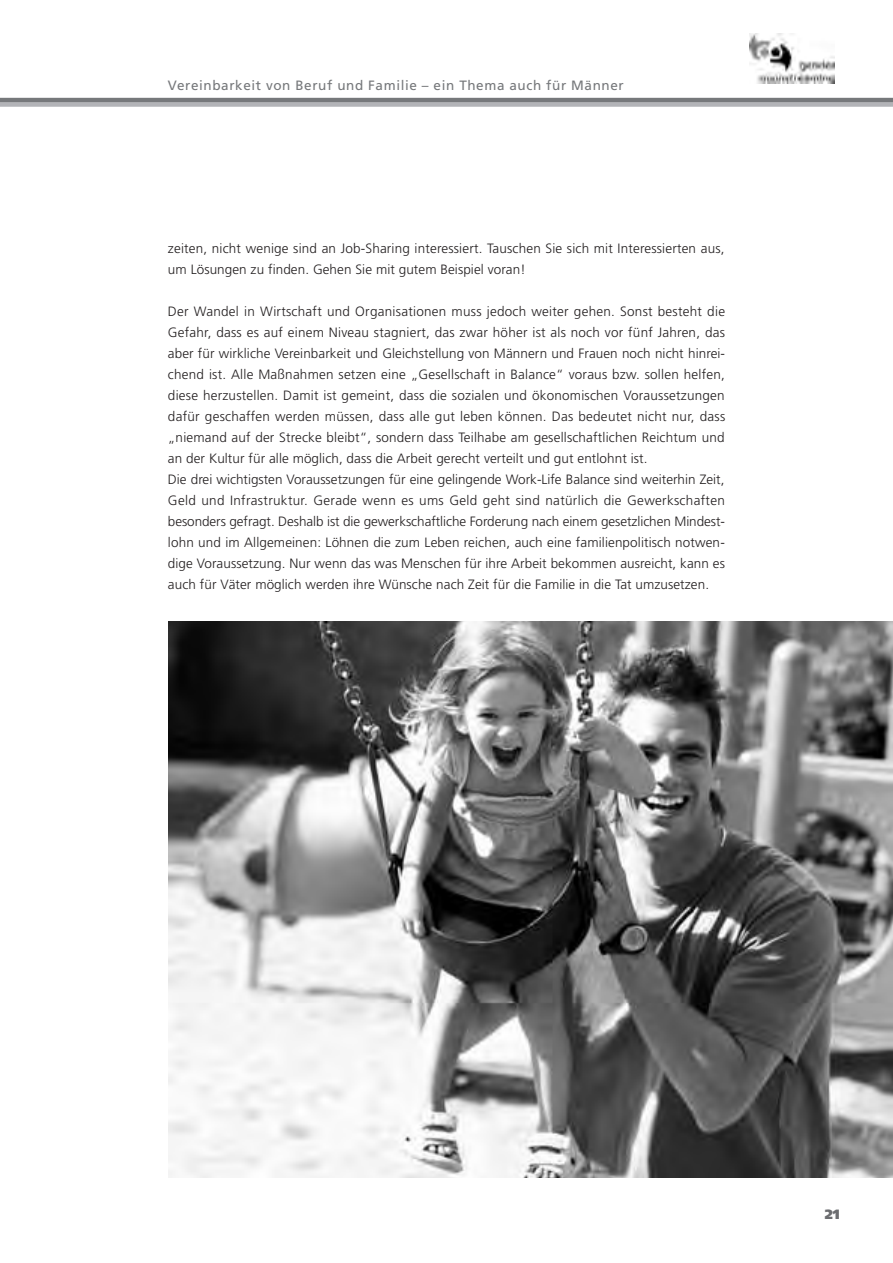
<style>
.page{position:relative;width:893px;height:1263px;background:#fff}
.page>*{position:absolute;margin:0;border:0;box-sizing:border-box;transform-origin:0 0}
.t1{font:300 13.5px/21px "Frutiger";letter-spacing:.01em;color:#231f20}
.t2{font:13.5px "Frutiger";letter-spacing:.045em;color:#76787b}
.t3{font:900 13.5px "Frutiger";color:#6c6d70}
</style>
<div class="page">
<img style="left:749px;top:33px;width:85px;height:50px">
<div style="left:0;top:102px;width:893px;height:5px;background:#b2b3b7"></div>
<hr style="left:0;top:98px;width:893px;height:4px;background:#76787b">
<img style="left:169px;top:621px;width:724px;height:557px">
<p class="t2" style="left:168px;top:77px;width:457px">Vereinbarkeit von Beruf und Familie – ein Thema auch für Männer</p>
<p class="t1" style="left:168px;top:238px;width:558px">zeiten, nicht wenige sind an Job-Sharing interessiert. Tauschen Sie sich mit Interessierten aus, um Lösungen zu finden. Gehen Sie mit gutem Beispiel voran!</p>
<p class="t1" style="left:168px;top:301px;width:559px">Der Wandel in Wirtschaft und Organisationen muss jedoch weiter gehen. Sonst besteht die Gefahr, dass es auf einem Niveau stagniert, das zwar höher ist als noch vor fünf Jahren, das aber für wirkliche Vereinbarkeit und Gleichstellung von Männern und Frauen noch nicht hinrei&shy;chend ist. Alle Maßnahmen setzen eine „Gesellschaft in Balance“ voraus bzw. sollen helfen, diese herzustellen. Damit ist gemeint, dass die sozialen und ökonomischen Voraussetzungen dafür geschaffen werden müssen, dass alle gut leben können. Das bedeutet nicht nur, dass „niemand auf der Strecke bleibt“, sondern dass Teilhabe am gesellschaftlichen Reichtum und an der Kultur für alle möglich, dass die Arbeit gerecht verteilt und gut entlohnt ist.<br>Die drei wichtigsten Voraussetzungen für eine gelingende Work-Life Balance sind weiterhin Zeit, Geld und Infrastruktur. Gerade wenn es ums Geld geht sind natürlich die Gewerkschaften besonders gefragt. Deshalb ist die gewerkschaftliche Forderung nach einem gesetzlichen Mindest&shy;lohn und im Allgemeinen: Löhnen die zum Leben reichen, auch eine familienpolitisch notwen&shy;dige Voraussetzung. Nur wenn das was Menschen für ihre Arbeit bekommen ausreicht, kann es auch für Väter möglich werden ihre Wünsche nach Zeit für die Familie in die Tat umzusetzen.</p>
<p class="t3" style="left:825px;top:1206px;width:17px">21</p>
</div>
